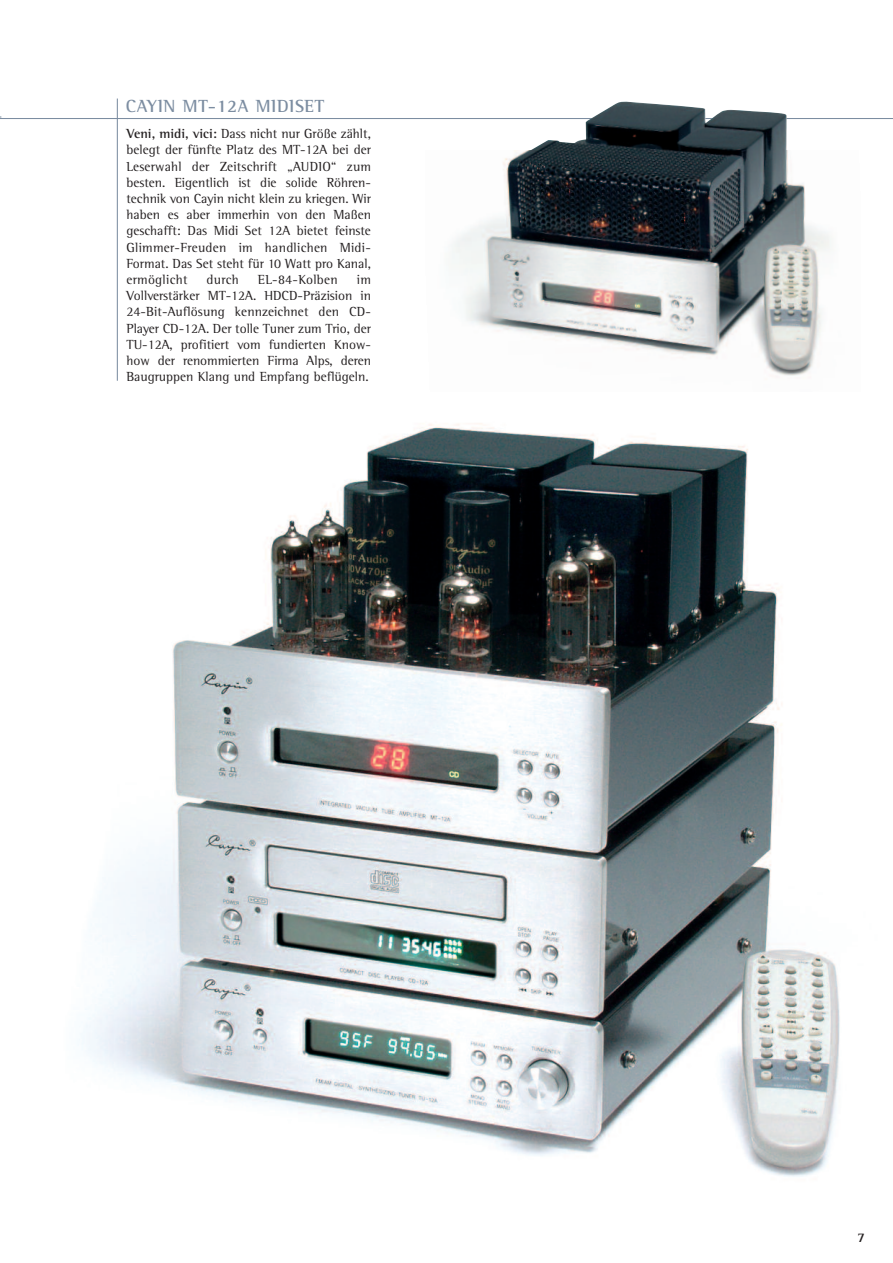
<style>
.page{position:relative;width:893px;height:1263px;background:#fff}
.page>*{position:absolute;margin:0;border:0;box-sizing:border-box;transform-origin:0 0}
.t1{font:700 18px "Rotis Semi Serif";letter-spacing:.03em;color:#7c8da1}
.t2{font:13.5px/16.2px "Rotis Semi Serif";color:#231f20;text-align:justify}
.t3{font:13.5px "Rotis Semi Serif";letter-spacing:.02em;color:#231f20}
.t4{font:700 13.5px "Rotis Semi Serif";color:#231f20}
.s1{font-weight:700}
</style>
<div class="page">
<img style="left:78px;top:423px;width:762px;height:754px">
<hr style="left:117px;top:99px;width:1px;height:282px;background:#7c8da1">
<img style="left:452px;top:221px;width:379px;height:155px">
<hr style="left:0;top:118px;width:893px;height:1px;background:#7c8da1">
<img style="left:488px;top:101px;width:330px;height:270px">
<h1 class="t1" style="left:126px;top:100px;width:200px">CAYIN MT-12A MIDISET</h1>
<p class="t2" style="left:126px;top:127px;width:246px"><span class="s1">Veni, midi, vici:</span> Dass nicht nur Größe zählt, belegt der fünfte Platz des MT-12A bei der Leserwahl der Zeitschrift „AUDIO“ zum besten. Eigentlich ist die solide Röhren&shy;technik von Cayin nicht klein zu kriegen. Wir haben es aber immerhin von den Maßen geschafft: Das Midi Set 12A bietet feinste Glimmer-Freuden im handlichen Midi-Format. Das Set steht für 10 Watt pro Kanal, ermöglicht</p>
<p class="t2" style="left:207px;top:273px;width:34px">durch</p>
<p class="t3" style="left:258px;top:275px;width:81px">EL-84-Kolben</p>
<p class="t2" style="left:126px;top:273px;width:246px;text-indent:230px">im Vollverstärker MT-12A. HDCD-Präzision in 24-Bit-Auflösung kennzeichnet den CD-Player CD-12A. Der tolle Tuner zum Trio, der TU-12A, profitiert vom fundierten Know&shy;how der renommierten Firma Alps, deren Baugruppen Klang und Empfang beflügeln.</p>
<p class="t4" style="left:857px;top:1233px;width:9px">7</p>
</div>
